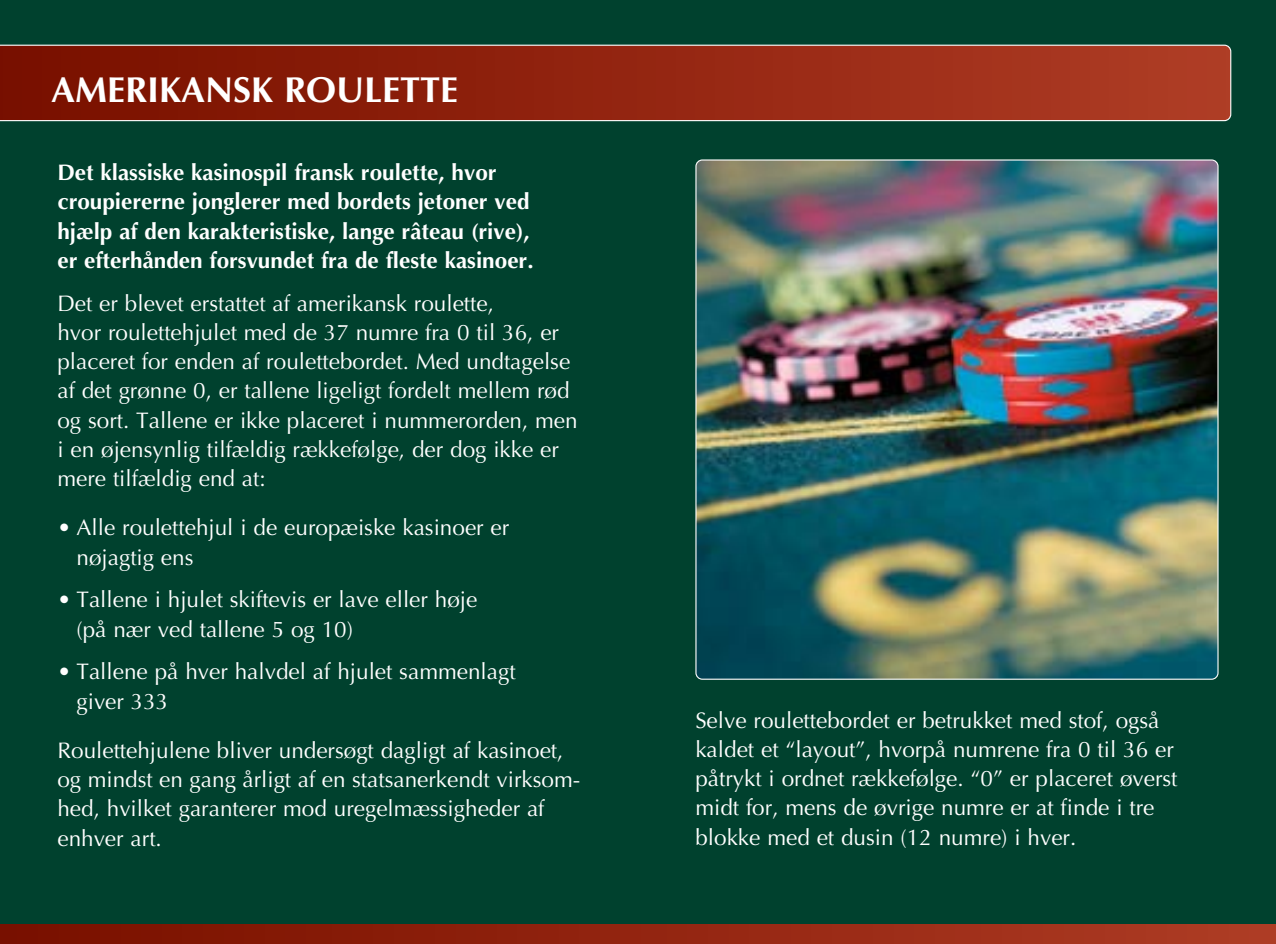
<style>
.page{position:relative;width:1276px;height:944px;background:#00412e}
.page>*{position:absolute;margin:0;border:0;box-sizing:border-box;transform-origin:0 0}
.t1{font:700 36px "Optima";color:#fff}
.t2{font:22.5px/29.2px "Optima";color:#fff}
.t3{font:700 22.5px/29.2px "Optima";color:#fff}
</style>
<div class="page">
<div style="left:0;top:925px;width:1276px;height:19px;background:linear-gradient(to right,#780f00,#ae3b24)"></div>
<svg style="left:0;top:45px;width:1231px;height:76px"></svg>
<img style="left:697px;top:161px;width:521px;height:517px">
<h1 class="t1" style="left:51px;top:69px;width:409px">AMERIKANSK ROULETTE</h1>
<p class="t3" style="left:57px;top:158px;width:478px">Det klassiske kasinospil fransk roulette, hvor croupiererne jonglerer med bordets jetoner ved hjælp af den karakteristiske, lange râteau (rive), er efterhånden forsvundet fra de fleste kasinoer.</p>
<p class="t2" style="left:57px;top:289px;width:522px">Det er blevet erstattet af amerikansk roulette,<br>hvor roulettehjulet med de 37 numre fra 0 til 36, er placeret for enden af roulettebordet. Med undtagelse af det grønne 0, er tallene ligeligt fordelt mellem rød og sort. Tallene er ikke placeret i nummerorden, men i en øjensynlig tilfældig rækkefølge, der dog ikke er mere tilfældig end at:</p>
<p class="t2" style="left:77px;top:513px;width:434px;text-indent:-19px">• Alle roulettehjul i de europæiske kasinoer er nøjagtig ens</p>
<p class="t2" style="left:77px;top:585px;width:402px;text-indent:-19px">• Tallene i hjulet skiftevis er lave eller høje (på nær ved tallene 5 og 10)</p>
<p class="t2" style="left:77px;top:657px;width:440px;text-indent:-19px">• Tallene på hver halvdel af hjulet sammenlagt giver 333</p>
<p class="t2" style="left:57px;top:736px;width:524px">Roulettehjulene bliver undersøgt dagligt af kasinoet, og mindst en gang årligt af en statsanerkendt virksom&shy;hed, hvilket garanterer mod uregelmæssigheder af enhver art.</p>
<p class="t2" style="left:695px;top:706px;width:484px">Selve roulettebordet er betrukket med stof, også kaldet et “layout”, hvorpå numrene fra 0 til 36 er påtrykt i ordnet rækkefølge. “0” er placeret øverst midt for, mens de øvrige numre er at finde i tre blokke med et dusin (12 numre) i hver.</p>
</div>
